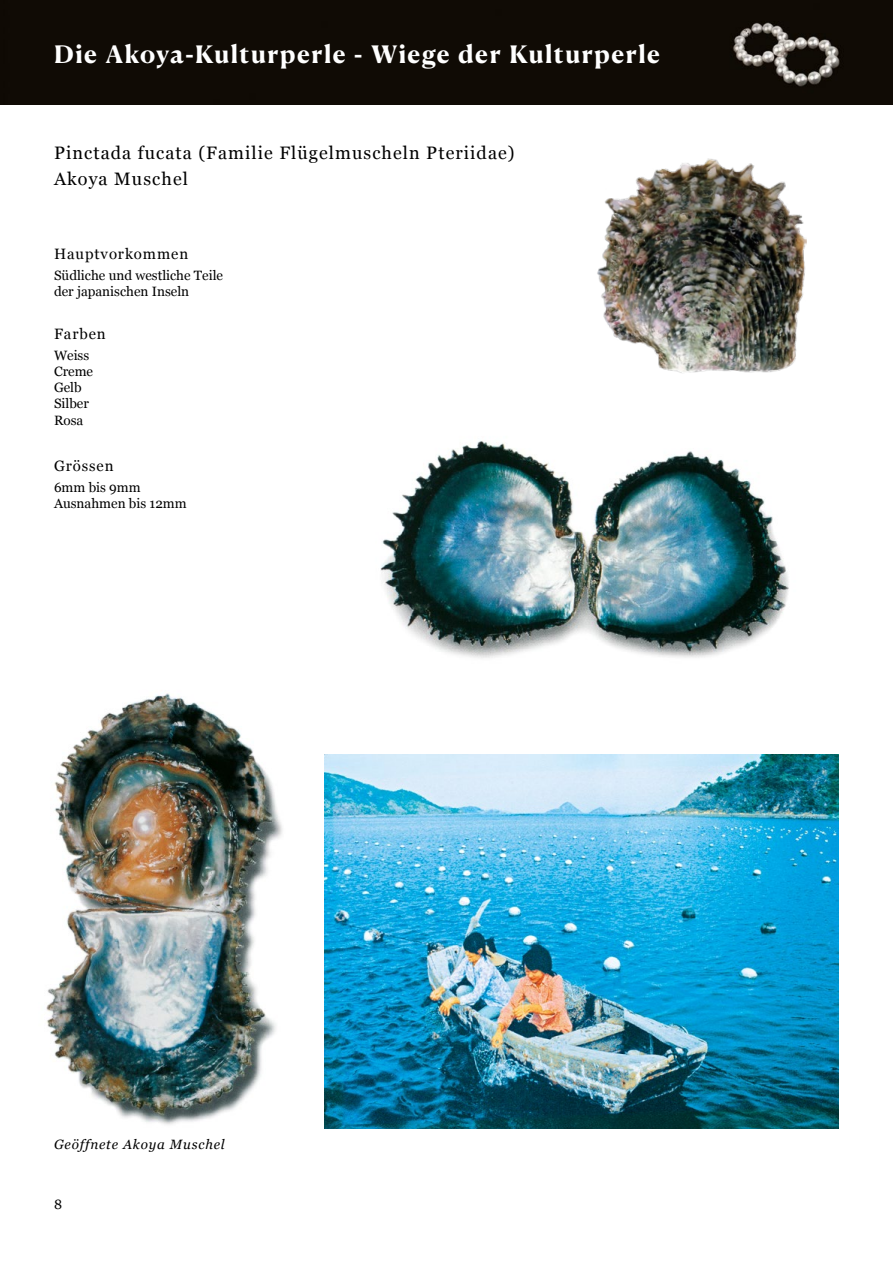
<style>
.page{position:relative;width:893px;height:1263px;background:#fff}
.page>*{position:absolute;margin:0;border:0;box-sizing:border-box;transform-origin:0 0}
.t1{font:700 24px "Canela Text";letter-spacing:.06em;color:#fff}
.t2{font:18px/25.5px "Georgia";letter-spacing:.06em;color:#000}
.t3{font:15px "Georgia";letter-spacing:.06em;color:#000}
.t4{font:13.5px/16.2px "Georgia";color:#000}
.t5{font:italic 13.5px "Georgia";letter-spacing:.06em;color:#000}
</style>
<div class="page">
<div style="left:0;top:0;width:893px;height:104px;background:#100b05"></div>
<img style="left:46px;top:693px;width:237px;height:432px">
<img style="left:597px;top:158px;width:210px;height:215px">
<img style="left:325px;top:755px;width:513px;height:373px">
<img style="left:380px;top:441px;width:409px;height:217px">
<h1 class="t1" style="left:54px;top:32px;width:607px">Die Akoya-Kulturperle - Wiege der Kulturperle</h1>
<h2 class="t2" style="left:54px;top:140px;width:462px">Pinctada fucata (Familie Flügelmuscheln Pteriidae)<br>Akoya Muschel</h2>
<p class="t3" style="left:54px;top:243px;width:136px">Hauptvorkommen</p>
<p class="t4" style="left:54px;top:266px;width:171px">Südliche und westliche Teile der japanischen Inseln</p>
<p class="t3" style="left:54px;top:323px;width:53px">Farben</p>
<p class="t4" style="left:54px;top:346px;width:41px">Weiss<br>Creme<br>Gelb<br>Silber<br>Rosa</p>
<p class="t3" style="left:54px;top:455px;width:61px">Grössen</p>
<p class="t4" style="left:54px;top:478px;width:134px">6mm bis 9mm<br>Ausnahmen bis 12mm</p>
<p class="t5" style="left:54px;top:1134px;width:172px">Geöffnete Akoya Muschel</p>
<p class="t4" style="left:54px;top:1196px;width:10px">8</p>
</div>
